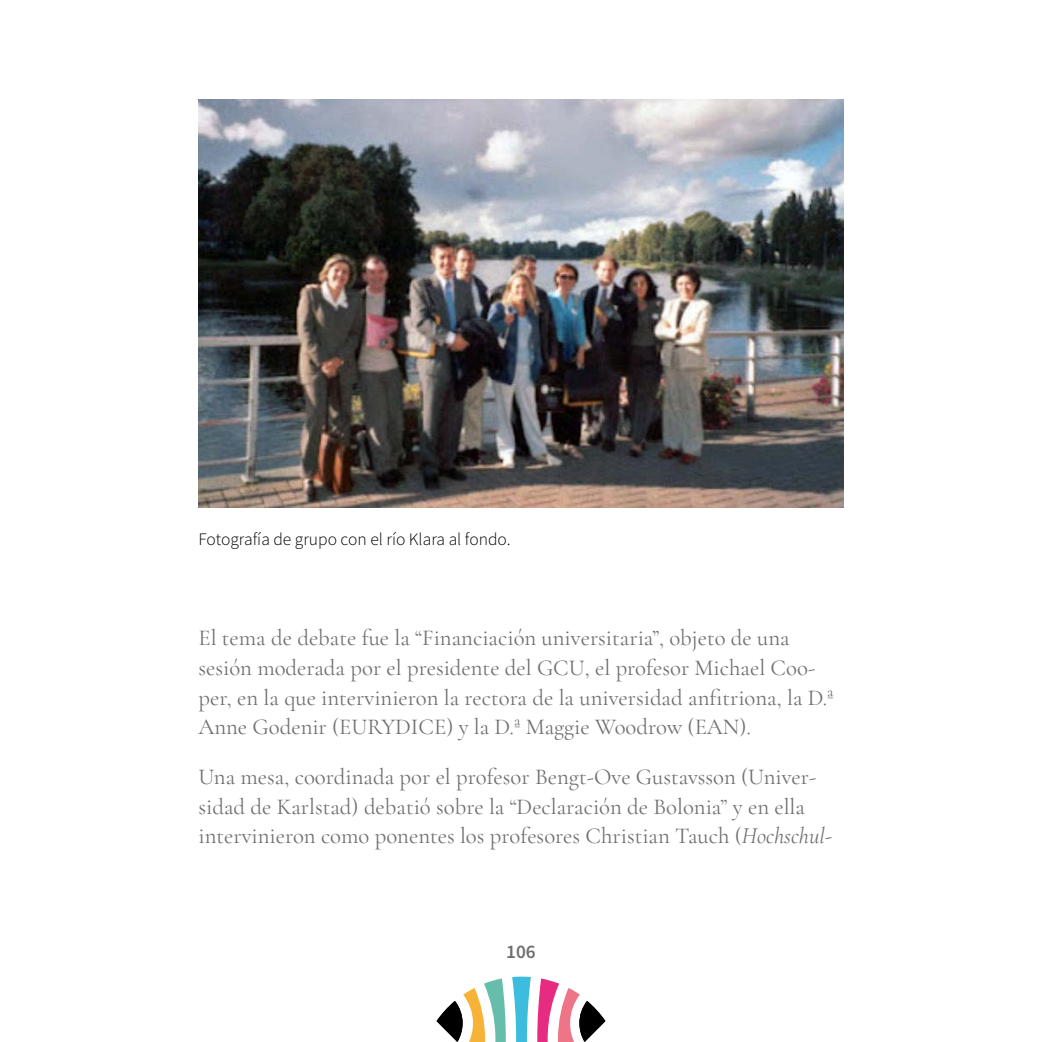
<style>
.page{position:relative;width:1042px;height:1042px;background:#fff}
.page>*{position:absolute;margin:0;border:0;box-sizing:border-box;transform-origin:0 0}
.t1{font:22.75px/29.8px "Cormorant Garamond";color:#706f6f}
.t2{font:600 19.25px "Source Sans Pro";color:#706f6f}
.pie_de_foto{font:300 17.5px "Source Sans Pro";color:#000}
.s1{font-style:italic}
</style>
<div class="page">
<svg style="left:512px;top:976px;width:19px;height:66px"></svg>
<svg style="left:436px;top:978px;width:70px;height:64px"></svg>
<svg style="left:537px;top:978px;width:68px;height:64px"></svg>
<img style="left:198px;top:99px;width:645px;height:408px">
<p class="pie_de_foto" style="left:198px;top:529px;width:314px">Fotografía de grupo con el río Klara al fondo.</p>
<p class="t1" style="left:198px;top:623px;width:636px">El tema de debate fue la “Financiación universitaria”, objeto de una sesión moderada por el presidente del GCU, el profesor Michael Coo&shy;per, en la que intervinieron la rectora de la universidad anfitriona, la D.ª Anne Godenir (EURYDICE) y la D.ª Maggie Woodrow (EAN).</p>
<p class="t1" style="left:198px;top:761px;width:635px">Una mesa, coordinada por el profesor Bengt-Ove Gustavsson (Univer&shy;sidad de Karlstad) debatió sobre la “Declaración de Bolonia” y en ella intervinieron como ponentes los profesores Christian Tauch (<span class="s1">Hochschul-</span></p>
<p class="t2" style="left:506px;top:939px;width:31px">106</p>
</div>
